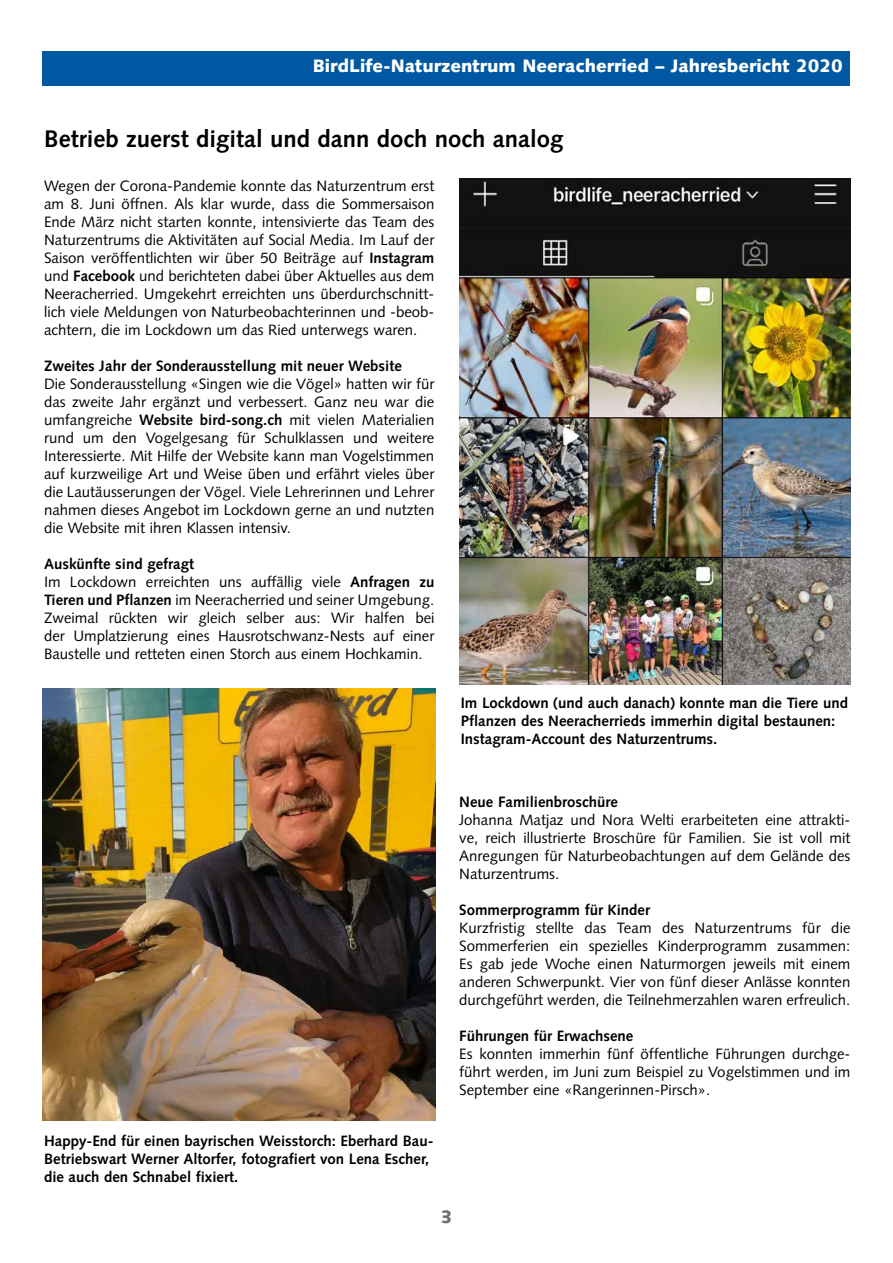
<style>
.page{position:relative;width:893px;height:1263px;background:#fff}
.page>*{position:absolute;margin:0;border:0;box-sizing:border-box;transform-origin:0 0}
.t1{font:700 24px "Syntax LT";color:#000}
.t2{font:900 18px "Syntax";color:#fff}
.t3{font:900 18px "Syntax";color:#706f6f}
.t4{font:15px/18px "Syntax";color:#000;text-align:justify}
.t5{font:700 15px/18px "Syntax LT";color:#000}
.t6{font:700 15px "Syntax";color:#000}
.s1{font-weight:700}
</style>
<div class="page">
<div style="left:43px;top:51px;width:807px;height:34px;background:#0058a2"></div>
<img style="left:43px;top:689px;width:393px;height:431px">
<img style="left:459px;top:179px;width:391px;height:506px">
<p class="t2" style="left:313px;top:55px;width:531px">BirdLife-Naturzentrum Neeracherried – Jahresbericht 2020</p>
<h1 class="t1" style="left:44px;top:125px;width:521px">Betrieb zuerst digital und dann doch noch analog</h1>
<p class="t4" style="left:44px;top:177px;width:392px">Wegen der Corona-Pandemie konnte das Naturzentrum erst am 8. Juni öffnen. Als klar wurde, dass die Sommersaison Ende März nicht starten konnte, intensivierte das Team des Naturzentrums die Aktivitäten auf Social Media. Im Lauf der Saison veröffentlichten wir über 50 Beiträge auf <span class="s1">Instagram </span>und <span class="s1">Facebook</span> und berichteten dabei über Aktuelles aus dem Neeracherried. Umgekehrt erreichten uns überdurchschnitt&shy;lich viele Meldungen von Naturbeobachterinnen und -beob&shy;achtern, die im Lockdown um das Ried unterwegs waren.</p>
<p class="t6" style="left:44px;top:358px;width:359px">Zweites Jahr der Sonderausstellung mit neuer Website</p>
<p class="t4" style="left:44px;top:375px;width:392px">Die Sonderausstellung «Singen wie die Vögel» hatten wir für das zweite Jahr ergänzt und verbessert. Ganz neu war die umfangreiche <span class="s1">Website bird-song.ch</span> mit vielen Materialien rund um den Vogelgesang für Schulklassen und weitere Interessierte. Mit Hilfe der Website kann man Vogelstimmen auf kurzweilige Art und Weise üben und erfährt vieles über die Lautäusserungen der Vögel. Viele Lehrerinnen und Lehrer nahmen dieses Angebot im Lockdown gerne an und nutzten die Website mit ihren Klassen intensiv.</p>
<p class="t4" style="left:44px;top:555px;width:392px;text-align:left"><span class="s1">Auskünfte sind gefragt<br></span>Im Lockdown erreichten uns auffällig viele <span class="s1">Anfragen zu Tieren und Pflanzen</span> im Neeracherried und seiner Umgebung.<br>Zweimal rückten wir gleich selber aus: Wir halfen bei der Umplatzierung eines Hausrotschwanz-Nests auf einer Baustelle und retteten einen Storch aus einem Hochkamin.</p>
<p class="t5" style="left:461px;top:694px;width:389px">Im Lockdown (und auch danach) konnte man die Tiere und<br>Pflanzen des Neeracherrieds immerhin digital bestaunen:<br>Instagram-Account des Naturzentrums.</p>
<p class="t6" style="left:459px;top:793px;width:160px">Neue Familienbroschüre</p>
<p class="t4" style="left:459px;top:810px;width:393px">Johanna Matjaz und Nora Welti erarbeiteten eine attrakti&shy;ve, reich illustrierte Broschüre für Familien. Sie ist voll mit Anregungen für Naturbeobachtungen auf dem Gelände des Naturzentrums.</p>
<p class="t6" style="left:459px;top:901px;width:192px">Sommerprogramm für Kinder</p>
<p class="t4" style="left:459px;top:918px;width:393px">Kurzfristig stellte das Team des Naturzentrums für die Sommerferien ein spezielles Kinderprogramm zusammen:<br>Es gab jede Woche einen Naturmorgen jeweils mit einem anderen Schwerpunkt. Vier von fünf dieser Anlässe konnten durchgeführt werden, die Teilnehmerzahlen waren erfreulich.</p>
<p class="t6" style="left:459px;top:1027px;width:176px">Führungen für Erwachsene</p>
<p class="t4" style="left:459px;top:1044px;width:393px">Es konnten immerhin fünf öffentliche Führungen durchge&shy;führt werden, im Juni zum Beispiel zu Vogelstimmen und im September eine «Rangerinnen-Pirsch».</p>
<p class="t5" style="left:44px;top:1132px;width:391px">Happy-End für einen bayrischen Weisstorch: Eberhard Bau-<br>Betriebswart Werner Altorfer, fotografiert von Lena Escher, die auch den Schnabel fixiert.</p>
<p class="t3" style="left:441px;top:1206px;width:13px">3</p>
</div>
